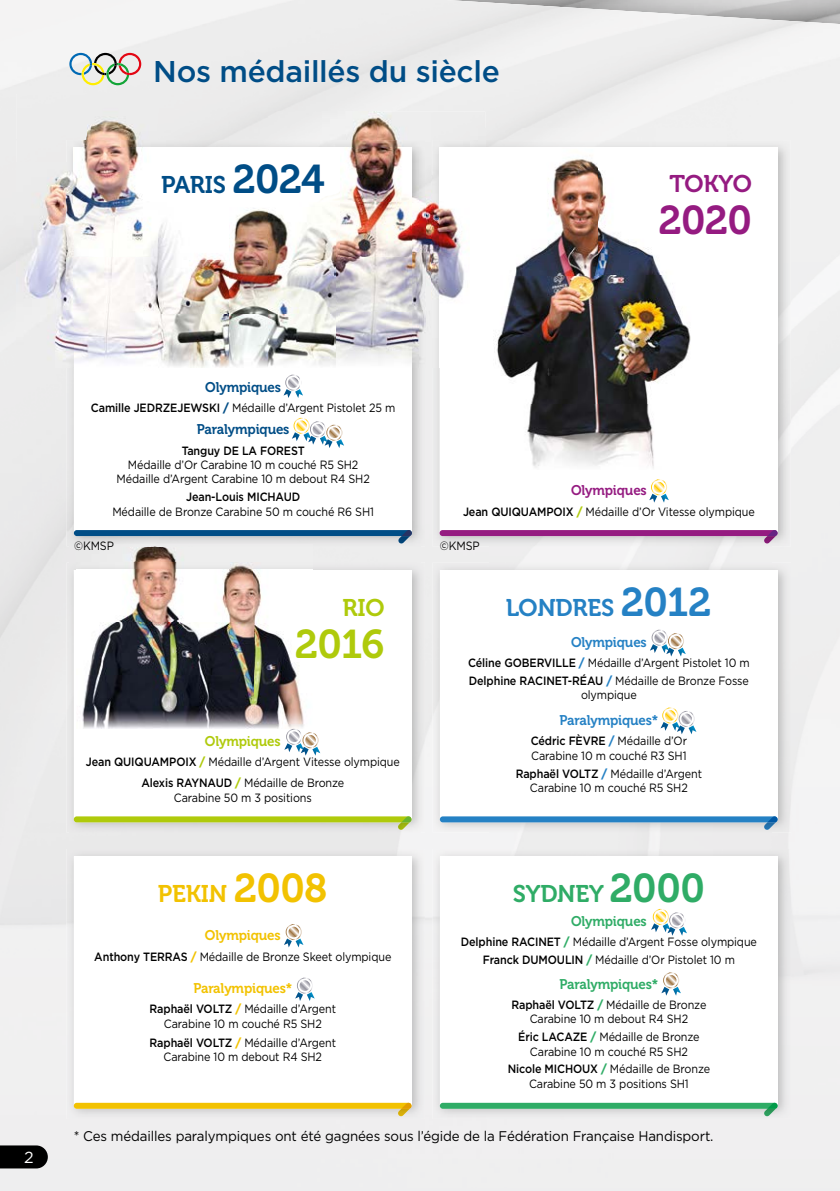
<style>
.page{position:relative;width:840px;height:1191px;background:#fff}
.page>*{position:absolute;margin:0;border:0;box-sizing:border-box;transform-origin:0 0}
.t1{font:40px "Museo 700";color:#afca0b}
.t2{font:40px "Museo 700";color:#951b81}
.t3{font:500 30px "Gotham";letter-spacing:-.01em;color:#004d86}
.t4{font:24px "Museo 700";letter-spacing:-.01em;color:#2581c4}
.t5{font:24px "Museo 700";letter-spacing:-.01em;color:#2fac66}
.t6{font:24px "Museo 700";letter-spacing:-.01em;color:#f2c201}
.t7{font:24px "Museo 700";letter-spacing:-.01em;color:#004d86}
.t8{font:24px "Museo 700";letter-spacing:-.01em;color:#951b81}
.t9{font:24px "Museo 700";color:#afca0b}
.t10{font:16px "Gotham";color:#fff}
.t11{font:14px "Gotham";letter-spacing:-.01em;color:#000;scale:.95 1}
.t12{font:14px "Museo 700";letter-spacing:-.01em;color:#2fac66;scale:.95 1}
.t13{font:14px "Museo 700";letter-spacing:-.01em;color:#f2c201;scale:.95 1}
.t14{font:14px "Museo 700";letter-spacing:-.01em;color:#2581c4;scale:.95 1}
.t15{font:14px "Museo 700";letter-spacing:-.01em;color:#004d86;scale:.95 1}
.t16{font:14px "Museo 700";letter-spacing:-.01em;color:#afca0b;scale:.95 1}
.t17{font:14px "Museo 700";letter-spacing:-.01em;color:#951b81;scale:.95 1}
.t18{font:12px/14.4px "Gotham";letter-spacing:-.01em;color:#000;text-align:center;scale:.9 1}
.t19{font:500 12px "Gotham";letter-spacing:-.01em;color:#000;scale:.9 1}
.s1{font-size:40px}
.s2{font-weight:500}
.s3{font-weight:900;color:#004d86}
.s4{font-weight:900;color:#afca0b}
.s5{font-weight:900;color:#2581c4}
.s6{font-weight:900;color:#f2c201}
.s7{font-weight:900;color:#2fac66}
</style>
<div class="page">
<img style="left:69px;top:546px;width:351px;height:16px">
<svg style="left:0;top:1145px;width:48px;height:23px"></svg>
<img style="left:432px;top:849px;width:358px;height:269px">
<div style="left:439px;top:856px;width:338px;height:250px;background:#fff"></div>
<img style="left:66px;top:849px;width:358px;height:269px">
<div style="left:74px;top:856px;width:337px;height:250px;background:#fff"></div>
<img style="left:66px;top:562px;width:358px;height:270px">
<div style="left:74px;top:570px;width:337px;height:249px;background:#fff"></div>
<img style="left:432px;top:562px;width:358px;height:270px">
<div style="left:439px;top:570px;width:338px;height:249px;background:#fff"></div>
<img style="left:432px;top:140px;width:358px;height:406px">
<div style="left:439px;top:147px;width:338px;height:386px;background:#fff"></div>
<img style="left:66px;top:140px;width:359px;height:406px">
<div style="left:74px;top:147px;width:337px;height:386px;background:#fff"></div>
<img style="left:76px;top:562px;width:236px;height:166px">
<img style="left:76px;top:544px;width:236px;height:2px">
<img style="left:485px;top:129px;width:241px;height:147px">
<img style="left:496px;top:276px;width:195px;height:192px">
<svg style="left:69px;top:53px;width:72px;height:32px;background:#c7c7b9"></svg>
<div style="left:74px;top:816px;width:337px;height:6px;background:#afca0b;border-radius:3px"></div>
<svg style="left:397px;top:816px;width:14px;height:14px"></svg>
<div style="left:439px;top:816px;width:338px;height:6px;background:#2581c4;border-radius:3px"></div>
<svg style="left:763px;top:816px;width:14px;height:14px"></svg>
<div style="left:439px;top:530px;width:338px;height:6px;background:#951b81;border-radius:3px"></div>
<svg style="left:763px;top:530px;width:14px;height:13px"></svg>
<div style="left:74px;top:530px;width:337px;height:6px;background:#004d86;border-radius:3px"></div>
<svg style="left:398px;top:530px;width:13px;height:13px"></svg>
<div style="left:439px;top:1102px;width:338px;height:6px;background:#2fac66;border-radius:3px"></div>
<svg style="left:763px;top:1102px;width:14px;height:14px"></svg>
<div style="left:74px;top:1102px;width:337px;height:6px;background:#f2c201;border-radius:3px"></div>
<svg style="left:397px;top:1102px;width:14px;height:14px"></svg>
<div style="left:17px;top:94px;width:70px;height:68px;background:#ececec"></div>
<img style="left:87px;top:94px;width:142px;height:46px">
<img style="left:17px;top:162px;width:49px;height:205px">
<img style="left:66px;top:140px;width:109px;height:57px">
<img style="left:175px;top:140px;width:54px;height:7px">
<img style="left:66px;top:197px;width:8px;height:170px">
<img style="left:74px;top:147px;width:101px;height:110px">
<img style="left:74px;top:257px;width:84px;height:55px">
<img style="left:74px;top:312px;width:84px;height:50px">
<img style="left:268px;top:111px;width:108px;height:29px">
<img style="left:376px;top:111px;width:109px;height:64px">
<img style="left:425px;top:175px;width:7px;height:192px">
<img style="left:431px;top:239px;width:1px;height:128px">
<img style="left:432px;top:140px;width:38px;height:114px">
<img style="left:432px;top:254px;width:7px;height:113px">
<img style="left:439px;top:147px;width:31px;height:152px">
<img style="left:268px;top:140px;width:104px;height:7px">
<img style="left:372px;top:140px;width:53px;height:57px">
<img style="left:411px;top:197px;width:14px;height:170px">
<img style="left:334px;top:147px;width:77px;height:110px">
<img style="left:335px;top:257px;width:76px;height:55px">
<img style="left:335px;top:312px;width:76px;height:53px">
<img style="left:470px;top:129px;width:15px;height:46px">
<img style="left:158px;top:207px;width:177px;height:160px">
<svg style="left:649px;top:479px;width:19px;height:23px"></svg>
<svg style="left:660px;top:707px;width:36px;height:27px"></svg>
<svg style="left:651px;top:909px;width:35px;height:26px"></svg>
<svg style="left:283px;top:374px;width:20px;height:24px"></svg>
<svg style="left:292px;top:418px;width:52px;height:30px"></svg>
<svg style="left:284px;top:729px;width:36px;height:26px"></svg>
<svg style="left:650px;top:629px;width:35px;height:27px"></svg>
<svg style="left:295px;top:977px;width:19px;height:24px"></svg>
<svg style="left:284px;top:924px;width:19px;height:23px"></svg>
<svg style="left:661px;top:972px;width:19px;height:23px"></svg>
<h2 class="t3" style="left:153px;top:52px;width:348px">Nos médaillés du siècle</h2>
<h3 class="t7" style="left:161px;top:172px;width:165px">PARIS <span class="s1">2024</span></h3>
<h3 class="t8" style="left:669px;top:171px;width:84px">TOKYO</h3>
<h1 class="t2" style="left:658px;top:198px;width:95px">2020</h1>
<h3 class="t10" style="left:24px;top:1146px;width:11px">2</h3>
<p class="t15" style="left:205px;top:379px;width:81px">Olympiques</p>
<p class="t18" style="left:91px;top:400px;width:340px"><span class="s2">Camille JEDRZEJEWSKI</span> <span class="s3">/</span> Médaille d’Argent Pistolet 25 m</p>
<p class="t15" style="left:197px;top:422px;width:99px">Paralympiques</p>
<p class="t19" style="left:182px;top:442px;width:138px">Tanguy DE LA FOREST</p>
<p class="t18" style="left:117px;top:457px;width:283px">Médaille d’Or Carabine 10 m couché R5 SH2<br>Médaille d’Argent Carabine 10 m debout R4 SH2</p>
<p class="t19" style="left:186px;top:489px;width:128px">Jean-Louis MICHAUD</p>
<p class="t18" style="left:112px;top:504px;width:292px">Médaille de Bronze Carabine 50 m couché R6 SH1</p>
<p class="t18" style="left:74px;top:538px;width:46px">©KMSP</p>
<p class="t18" style="left:439px;top:538px;width:46px">©KMSP</p>
<p class="t17" style="left:570px;top:483px;width:81px">Olympiques</p>
<p class="t18" style="left:462px;top:504px;width:325px"><span class="s2">Jean QUIQUAMPOIX</span> <span class="s4">/</span> Médaille d’Or Vitesse olympique</p>
<h3 class="t9" style="left:342px;top:594px;width:43px">RIO</h3>
<h1 class="t1" style="left:295px;top:622px;width:91px">2016</h1>
<p class="t16" style="left:205px;top:733px;width:81px">Olympiques</p>
<p class="t18" style="left:86px;top:751px;width:350px;line-height:21.2px"><span class="s2">Jean QUIQUAMPOIX</span> <span class="s4">/</span> Médaille d’Argent Vitesse olympique<br><span class="s2">Alexis RAYNAUD</span> <span class="s4">/</span> Médaille de Bronze</p>
<p class="t18" style="left:174px;top:790px;width:155px">Carabine 50 m 3 positions</p>
<h3 class="t4" style="left:505px;top:594px;width:207px">LONDRES <span class="s1">2012</span></h3>
<p class="t14" style="left:570px;top:634px;width:81px">Olympiques</p>
<p class="t18" style="left:468px;top:654px;width:314px;line-height:17.8px;text-align:left"><span class="s2">Céline GOBERVILLE</span> <span class="s5">/</span> Médaille d’Argent Pistolet 10 m<br><span class="s2">Delphine RACINET-RÉAU</span> <span class="s5">/</span> Médaille de Bronze Fosse</p>
<p class="t18" style="left:580px;top:687px;width:64px">olympique</p>
<p class="t14" style="left:559px;top:712px;width:106px">Paralympiques*</p>
<p class="t18" style="left:530px;top:733px;width:175px;text-align:left"><span class="s2">Cédric FÈVRE</span> <span class="s5">/</span> Médaille d’Or<br>Carabine 10 m couché R3 SH1</p>
<p class="t18" style="left:515px;top:766px;width:208px"><span class="s2">Raphaël VOLTZ</span> <span class="s5">/</span> Médaille d’Argent<br>Carabine 10 m couché R5 SH2</p>
<h3 class="t6" style="left:158px;top:880px;width:171px">PEKIN <span class="s1">2008</span></h3>
<h3 class="t5" style="left:512px;top:880px;width:193px">SYDNEY <span class="s1">2000</span></h3>
<p class="t13" style="left:205px;top:927px;width:81px">Olympiques</p>
<p class="t18" style="left:94px;top:948px;width:331px"><span class="s2">Anthony TERRAS</span> <span class="s6">/</span> Médaille de Bronze Skeet olympique</p>
<p class="t13" style="left:193px;top:980px;width:106px">Paralympiques*</p>
<p class="t18" style="left:149px;top:1001px;width:208px"><span class="s2">Raphaël VOLTZ</span> <span class="s6">/</span> Médaille d’Argent<br>Carabine 10 m couché R5 SH2</p>
<p class="t18" style="left:149px;top:1035px;width:208px"><span class="s2">Raphaël VOLTZ</span> <span class="s6">/</span> Médaille d’Argent<br>Carabine 10 m debout R4 SH2</p>
<p class="t12" style="left:570px;top:913px;width:81px">Olympiques</p>
<p class="t18" style="left:460px;top:933px;width:330px;line-height:17.8px"><span class="s2">Delphine RACINET</span> <span class="s7">/</span> Médaille d’Argent Fosse olympique<br><span class="s2">Franck DUMOULIN</span> <span class="s7">/</span> Médaille d’Or Pistolet 10 m</p>
<p class="t12" style="left:559px;top:976px;width:106px">Paralympiques*</p>
<p class="t18" style="left:511px;top:997px;width:218px"><span class="s2">Raphaël VOLTZ</span> <span class="s7">/</span> Médaille de Bronze<br>Carabine 10 m debout R4 SH2</p>
<p class="t18" style="left:518px;top:1029px;width:203px"><span class="s2">Éric LACAZE</span> <span class="s7">/</span> Médaille de Bronze<br>Carabine 10 m couché R5 SH2</p>
<p class="t18" style="left:507px;top:1061px;width:226px"><span class="s2">Nicole MICHOUX</span> <span class="s7">/</span> Médaille de Bronze<br>Carabine 50 m 3 positions SH1</p>
<p class="t11" style="left:74px;top:1127px;width:674px">* Ces médailles paralympiques ont été gagnées sous l’égide de la Fédération Française Handisport.</p>
</div>
